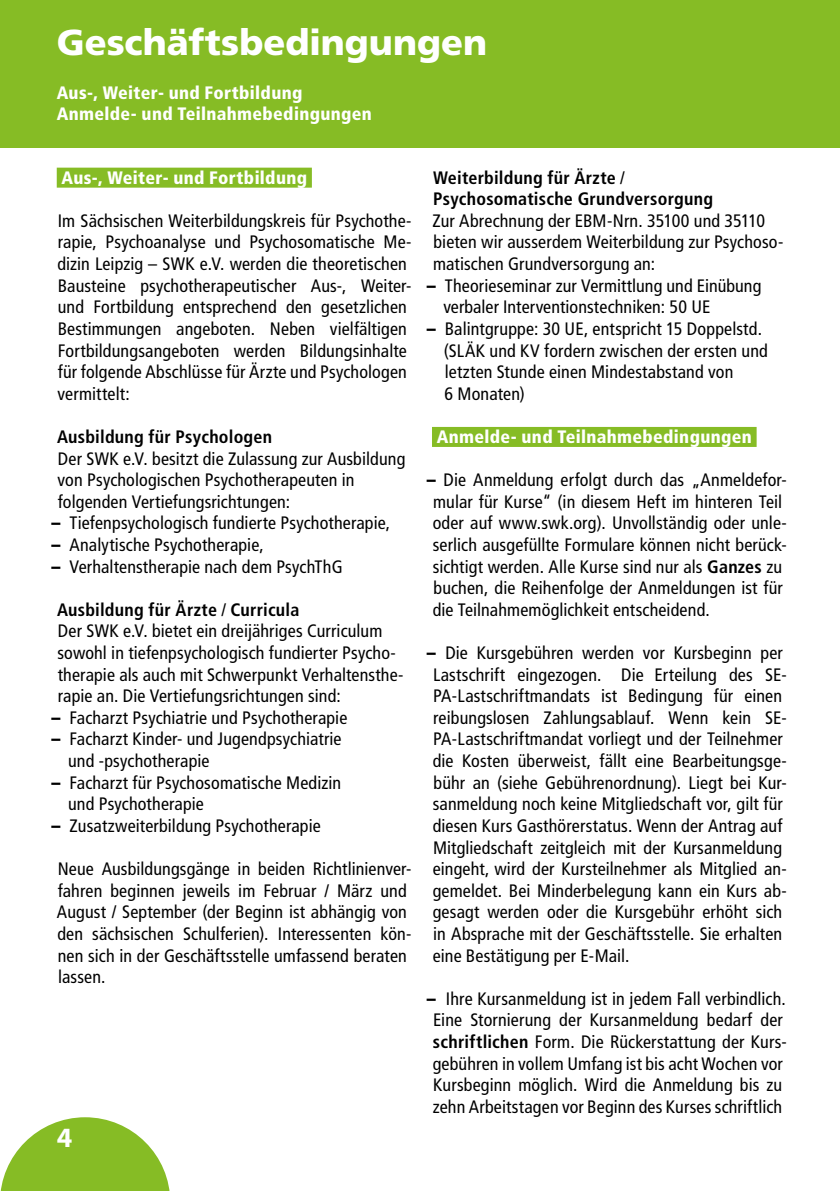
<style>
.page{position:relative;width:840px;height:1191px;background:#fff}
.page>*{position:absolute;margin:0;border:0;box-sizing:border-box;transform-origin:0 0}
.t1{font:900 36px "Frutiger LT Std";color:#fff}
.t2{font:700 28px "Myriad Pro";color:#fff}
.t3{font:condensed 18px/21.6px "Frutiger LT Std";letter-spacing:.01em;color:#000}
.t4{font:900 condensed 18px/21.6px "Frutiger LT Std";letter-spacing:.02em;color:#fff}
.t5{font:700 condensed 18px/21.6px "Frutiger LT Std";letter-spacing:.015em;color:#000}
.s1{font-weight:900}
.s2{font-weight:700}
.s3{font-weight:400}
</style>
<div class="page">
<div style="left:0;top:0;width:839px;height:147px;background:#86bc25"></div>
<svg style="left:0;top:1117px;width:170px;height:74px"></svg>
<div style="left:57px;top:168px;width:255px;height:20px;background:#86bc25"></div>
<div style="left:432px;top:427px;width:324px;height:20px;background:#86bc25"></div>
<h1 class="t1" style="left:57px;top:21px;width:431px">Geschäftsbedingungen</h1>
<p class="t4" style="left:57px;top:81px;width:316px">Aus-, Weiter- und Fortbildung<br>Anmelde- und Teilnahmebedingungen</p>
<p class="t4" style="left:61px;top:166px;width:247px">Aus-, Weiter- und Fortbildung</p>
<p class="t3" style="left:57px;top:210px;width:355px">Im Sächsischen Weiterbildungskreis für Psychothe&shy;rapie, Psychoanalyse und Psychosomatische Me&shy;dizin Leipzig – SWK e.V. werden die theoretischen Bausteine psychotherapeutischer Aus-, Weiter&shy;und Fortbildung entsprechend den gesetzlichen Bestimmungen angeboten. Neben vielfältigen Fortbildungsangeboten werden Bildungsinhalte für folgende Abschlüsse für Ärzte und Psychologen vermittelt:</p>
<p class="t5" style="left:57px;top:426px;width:216px">Ausbildung für Psychologen</p>
<p class="t3" style="left:58px;top:447px;width:349px">Der SWK e.V. besitzt die Zulassung zur Ausbildung von Psychologischen Psychotherapeuten in folgenden Vertiefungsrichtungen:</p>
<p class="t3" style="left:51px;top:512px;width:340px"><span class="s1">–</span> Tiefenpsychologisch fundierte Psychotherapie,</p>
<p class="t3" style="left:51px;top:534px;width:213px"><span class="s1">–</span> Analytische Psychotherapie,</p>
<p class="t3" style="left:51px;top:555px;width:292px"><span class="s1">–</span> Verhaltenstherapie nach dem PsychThG</p>
<p class="t3" style="left:57px;top:599px;width:348px"><span class="s2">Ausbildung für Ärzte</span> / <span class="s2">Curricula<br></span>Der SWK e.V. bietet ein dreijähriges Curriculum sowohl in tiefenpsychologisch fundierter Psycho&shy;therapie als auch mit Schwerpunkt Verhaltensthe&shy;rapie an. Die Vertiefungsrichtungen sind:</p>
<p class="t3" style="left:51px;top:707px;width:297px"><span class="s1">–</span> Facharzt Psychiatrie und Psychotherapie</p>
<p class="t3" style="left:68px;top:728px;width:275px;text-indent:-17px"><span class="s1">–</span> Facharzt Kinder- und Jugendpsychiatrie und -psychotherapie</p>
<p class="t3" style="left:68px;top:771px;width:274px;text-indent:-17px"><span class="s1">–</span> Facharzt für Psychosomatische Medizin und Psychotherapie</p>
<p class="t3" style="left:51px;top:815px;width:270px"><span class="s1">–</span> Zusatzweiterbildung Psychotherapie</p>
<p class="t3" style="left:57px;top:858px;width:356px">Neue Ausbildungsgänge in beiden Richtlinienver&shy;fahren beginnen jeweils im Februar / März und August / September (der Beginn ist abhängig von den sächsischen Schulferien). Interessenten kön&shy;nen sich in der Geschäftsstelle umfassend beraten lassen.</p>
<h2 class="t2" style="left:57px;top:1119px;width:17px">4</h2>
<p class="t5" style="left:433px;top:167px;width:281px">Weiterbildung für Ärzte <span class="s3">/<br></span>Psychosomatische Grundversorgung</p>
<p class="t3" style="left:432px;top:210px;width:352px">Zur Abrechnung der EBM-Nrn. 35100 und 35110 bieten wir ausserdem Weiterbildung zur Psychoso&shy;matischen Grundversorgung an:</p>
<p class="t3" style="left:443px;top:275px;width:319px;text-indent:-17px"><span class="s1">–</span> Theorieseminar zur Vermittlung und Einübung verbaler Interventionstechniken: 50 UE</p>
<p class="t3" style="left:443px;top:318px;width:325px;text-indent:-17px"><span class="s1">–</span> Balintgruppe: 30 UE, entspricht 15 Doppelstd. (SLÄK und KV fordern zwischen der ersten und letzten Stunde einen Mindestabstand von<br>6 Monaten)</p>
<p class="t4" style="left:436px;top:426px;width:316px">Anmelde- und Teilnahmebedingungen</p>
<p class="t3" style="left:432px;top:469px;width:355px;text-indent:-6px"><span class="s1">–</span> Die Anmeldung erfolgt durch das „Anmeldefor&shy;mular für Kurse“ (in diesem Heft im hinteren Teil oder auf www.swk.org). Unvollständig oder unle&shy;serlich ausgefüllte Formulare können nicht berück&shy;sichtigt werden. Alle Kurse sind nur als <span class="s2">Ganzes</span> zu buchen, die Reihenfolge der Anmeldungen ist für die Teilnahmemöglichkeit entscheidend.</p>
<p class="t3" style="left:432px;top:642px;width:355px;text-indent:-6px"><span class="s1">–</span> Die Kursgebühren werden vor Kursbeginn per Lastschrift eingezogen. Die Erteilung des SE-PA-Lastschriftmandats ist Bedingung für einen reibungslosen Zahlungsablauf. Wenn kein SE-PA-Lastschriftmandat vorliegt und der Teilnehmer die Kosten überweist, fällt eine Bearbeitungsge&shy;bühr an (siehe Gebührenordnung). Liegt bei Kur&shy;sanmeldung noch keine Mitgliedschaft vor, gilt für diesen Kurs Gasthörerstatus. Wenn der Antrag auf Mitgliedschaft zeitgleich mit der Kursanmeldung eingeht, wird der Kursteilnehmer als Mitglied an&shy;gemeldet. Bei Minderbelegung kann ein Kurs ab&shy;gesagt werden oder die Kursgebühr erhöht sich in Absprache mit der Geschäftsstelle. Sie erhalten eine Bestätigung per E-Mail.</p>
<p class="t3" style="left:426px;top:987px;width:361px;text-align:center"><span class="s1">–</span> Ihre Kursanmeldung ist in jedem Fall verbindlich.<br>Eine Stornierung der Kursanmeldung bedarf der <span class="s2">schriftlichen</span> Form. Die Rückerstattung der Kurs&shy;gebühren in vollem Umfang ist bis acht Wochen vor Kursbeginn möglich. Wird die Anmeldung bis zu zehn Arbeitstagen vor Beginn des Kurses schriftlich</p>
</div>
